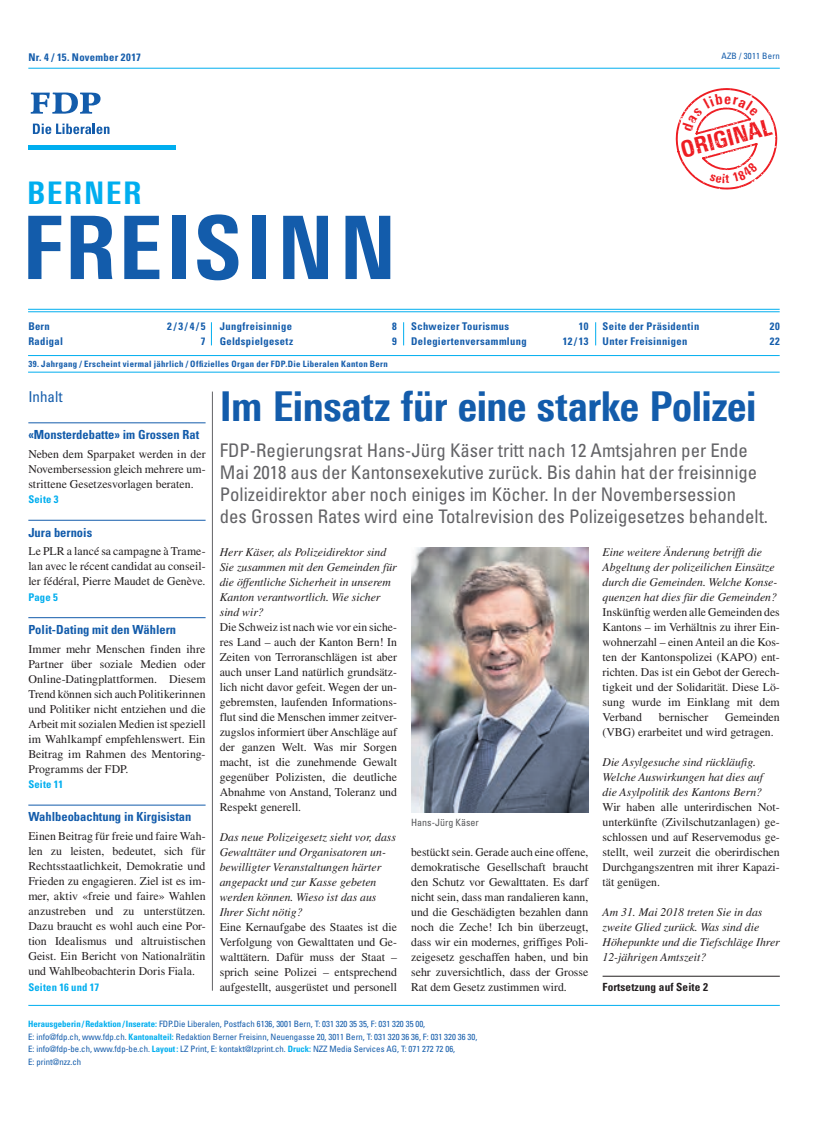
<style>
.page{position:relative;width:833px;height:1134px;background:#fff}
.page>*{position:absolute;margin:0;border:0;box-sizing:border-box;transform-origin:0 0}
.t1{font:800 87.5px "Linotype Univers 720 Cn";letter-spacing:.05em;color:#135cab}
.t2{font:800 41.25px "Linotype Univers 720 Cn";letter-spacing:-.01em;color:#135cab}
.t3{font:800 31.25px "Linotype Univers 720 Cn";letter-spacing:.05em;color:#00aeef}
.t4{font:800 22.75px "Linotype Univers 720 Cn";color:#ee1d23}
.t5{font:condensed 18.75px/21.9px "Univers LT Std";color:#636366}
.t6{font:condensed 15px "Univers LT Std";color:#135cab}
.t7{font:700 condensed 12.5px "Univers LT Std";color:#135cab}
.t8{font:11.88px/15px "Times LT Std";color:#231f20;text-align:justify}
.t9{font:italic 11.88px/15px "Times LT Std";color:#231f20}
.t10{font:700 condensed 11.25px "Univers LT Std";letter-spacing:.01em;color:#231f20}
.t11{font:700 condensed 10.62px "Univers LT Std";letter-spacing:.03em;color:#135cab}
.t12{font:700 condensed 10.62px "Univers LT Std";letter-spacing:.015em;color:#00aeef}
.t13{font:condensed 10px "Univers LT Std";color:#57585a}
.t14{font:condensed 8.75px/12.5px "Univers LT Std";color:#135cab}
.t15{font:700 condensed 8.75px "Univers LT Std";letter-spacing:.035em;color:#135cab}
.t16{font:condensed 8.75px "Univers LT Std";letter-spacing:.02em;color:#135cab}
.s1{font-weight:700;color:#00aeef}
</style>
<div class="page">
<hr style="left:212px;top:392px;width:1px;height:599px;background:#636366">
<hr style="left:28px;top:355px;width:751px;height:1px;background:#00aeef">
<hr style="left:28px;top:311px;width:751px;height:1px;background:#00aeef">
<hr style="left:28px;top:309px;width:751px;height:1px;background:#00aeef">
<hr style="left:28px;top:372px;width:751px;height:1px;background:#00aeef">
<svg style="left:211px;top:322px;width:1px;height:23px"></svg>
<svg style="left:403px;top:322px;width:1px;height:23px"></svg>
<svg style="left:595px;top:322px;width:1px;height:23px"></svg>
<hr style="left:28px;top:146px;width:148px;height:4px;background:#00aeef">
<svg style="left:33px;top:124px;width:76px;height:10px"></svg>
<svg style="left:31px;top:93px;width:70px;height:21px"></svg>
<hr style="left:28px;top:68px;width:752px;height:1px;background:#00aeef">
<hr style="left:28px;top:1005px;width:752px;height:1px;background:#00aeef">
<hr style="left:28px;top:422px;width:178px;height:1px;background:#135cab">
<hr style="left:28px;top:520px;width:178px;height:1px;background:#135cab">
<hr style="left:28px;top:617px;width:178px;height:1px;background:#135cab">
<hr style="left:28px;top:805px;width:178px;height:1px;background:#135cab">
<hr style="left:602px;top:976px;width:178px;height:1px;background:#231f20">
<img style="left:411px;top:548px;width:177px;height:264px">
<svg style="left:675px;top:88px;width:103px;height:102px"></svg>
<p class="t11" style="left:28px;top:51px;width:114px">Nr. 4 / 15. November 2017</p>
<p class="t16" style="left:721px;top:51px;width:60px">AZB / 3011 Bern</p>
<h3 class="t3" style="left:27px;top:174px;width:116px">BERNER</h3>
<h1 class="t1" style="left:22px;top:195px;width:376px">FREISINN</h1>
<h3 class="t4" style="left:678px;top:137px;width:94px;rotate:-15deg">ORIGINAL</h3>
<p class="t11" style="left:28px;top:320px;width:23px">Bern</p>
<p class="t11" style="left:167px;top:320px;width:40px">2/3/4/5</p>
<p class="t11" style="left:28px;top:335px;width:36px">Radigal</p>
<p class="t11" style="left:201px;top:335px;width:6px">7</p>
<p class="t11" style="left:220px;top:320px;width:74px">Jungfreisinnige</p>
<p class="t11" style="left:392px;top:320px;width:6px">8</p>
<p class="t11" style="left:220px;top:335px;width:75px">Geldspielgesetz</p>
<p class="t11" style="left:392px;top:335px;width:6px">9</p>
<p class="t15" style="left:28px;top:358px;width:361px">39. Jahrgang / Erscheint viermal jährlich / Offizielles Organ der FDP.Die Liberalen Kanton Bern</p>
<p class="t11" style="left:411px;top:320px;width:99px">Schweizer Tourismus</p>
<p class="t11" style="left:579px;top:320px;width:11px">10</p>
<p class="t11" style="left:411px;top:335px;width:117px">Delegiertenversammlung</p>
<p class="t11" style="left:563px;top:335px;width:27px">12/13</p>
<p class="t11" style="left:602px;top:320px;width:98px">Seite der Präsidentin</p>
<p class="t11" style="left:770px;top:320px;width:12px">20</p>
<p class="t11" style="left:602px;top:335px;width:86px">Unter Freisinnigen</p>
<p class="t11" style="left:769px;top:335px;width:12px">22</p>
<p class="t6" style="left:28px;top:388px;width:36px">Inhalt</p>
<p class="t7" style="left:28px;top:427px;width:172px">«Monsterdebatte» im Grossen Rat</p>
<p class="t8" style="left:28px;top:446px;width:179px">Neben dem Sparpaket werden in der Novembersession gleich mehrere um&shy;strittene Gesetzesvorlagen beraten.</p>
<p class="t12" style="left:28px;top:493px;width:32px">Seite 3</p>
<p class="t7" style="left:28px;top:524px;width:65px">Jura bernois</p>
<p class="t8" style="left:28px;top:544px;width:179px">Le PLR a lancé sa campagne à Trame&shy;lan avec le récent candidat au conseil&shy;ler fédéral, Pierre Maudet de Genève.</p>
<p class="t12" style="left:28px;top:590px;width:31px">Page 5</p>
<p class="t7" style="left:28px;top:622px;width:149px">Polit-Dating mit den Wählern</p>
<p class="t8" style="left:28px;top:641px;width:179px">Immer mehr Menschen finden ihre Partner über soziale Medien oder Online-Datingplattformen. Diesem Trend können sich auch Politikerinnen und Politiker nicht entziehen und die Arbeit mit sozialen Medien ist speziell im Wahlkampf empfehlenswert. Ein Beitrag im Rahmen des Mentoring-Programms der FDP.</p>
<p class="t12" style="left:28px;top:778px;width:36px">Seite 11</p>
<p class="t7" style="left:28px;top:809px;width:164px">Wahlbeobachtung in Kirgisistan</p>
<p class="t8" style="left:28px;top:829px;width:179px">Einen Beitrag für freie und faire Wah&shy;len zu leisten, bedeutet, sich für Rechtsstaatlichkeit, Demokratie und Frieden zu engagieren. Ziel ist es im&shy;mer, aktiv «freie und faire» Wahlen anzustreben und zu unterstützen.<br>Dazu braucht es wohl auch eine Por&shy;tion Idealismus und altruistischen Geist. Ein Bericht von Nationalrätin und Wahlbeobachterin Doris Fiala.</p>
<p class="t12" style="left:28px;top:980px;width:72px">Seiten 16 und 17</p>
<h2 class="t2" style="left:220px;top:382px;width:538px">Im Einsatz für eine starke Polizei</h2>
<p class="t5" style="left:220px;top:440px;width:550px">FDP-Regierungsrat Hans-Jürg Käser tritt nach 12 Amtsjahren per Ende Mai 2018 aus der Kantonsexekutive zurück. Bis dahin hat der freisinnige Polizeidirektor aber noch einiges im Köcher. In der Novembersession<br>des Grossen Rates wird eine Totalrevision des Polizeigesetzes behandelt.</p>
<p class="t9" style="left:220px;top:544px;width:178px">Herr Käser, als Polizeidirektor sind<br>Sie zusammen mit den Gemeinden für die öffentliche Sicherheit in unserem<br>Kanton verantwortlich. Wie sicher sind wir?</p>
<p class="t8" style="left:220px;top:619px;width:179px">Die Schweiz ist nach wie vor ein siche&shy;res Land – auch der Kanton Bern! In Zeiten von Terroranschlägen ist aber auch unser Land natürlich grundsätz&shy;lich nicht davor gefeit. Wegen der un&shy;gebremsten, laufenden Informations&shy;flut sind die Menschen immer zeitver&shy;zugslos informiert über Anschläge auf der ganzen Welt. Was mir Sorgen macht, ist die zunehmende Gewalt gegenüber Polizisten, die deutliche Abnahme von Anstand, Toleranz und Respekt generell.</p>
<p class="t9" style="left:220px;top:829px;width:178px">Das neue Polizeigesetz sieht vor, dass<br>Gewalttäter und Organisatoren un&shy;bewilligter Veranstaltungen härter angepackt und zur Kasse gebeten werden können. Wieso ist das aus<br>Ihrer Sicht nötig?</p>
<p class="t8" style="left:220px;top:919px;width:179px">Eine Kernaufgabe des Staates ist die Verfolgung von Gewalttaten und Ge&shy;walttätern. Dafür muss der Staat – sprich seine Polizei – entsprechend aufgestellt, ausgerüstet und personell</p>
<p class="t9" style="left:602px;top:544px;width:176px">Eine weitere Änderung betrifft die Abgeltung der polizeilichen Einsätze durch die Gemeinden. Welche Konse&shy;quenzen hat dies für die Gemeinden?</p>
<p class="t8" style="left:602px;top:604px;width:179px">Inskünftig werden alle Gemeinden des Kantons – im Verhältnis zu ihrer Ein&shy;wohnerzahl – einen Anteil an die Kos&shy;ten der Kantonspolizei (KAPO) ent&shy;richten. Das ist ein Gebot der Gerech&shy;tigkeit und der Solidarität. Diese Lö&shy;sung wurde im Einklang mit dem Verband</p>
<p class="t8" style="left:602px;top:709px;width:179px;text-indent:123px">Gemeinden (VBG) erarbeitet und wird getragen.</p>
<p class="t9" style="left:602px;top:754px;width:162px">Die Asylgesuche sind rückläufig.<br>Welche Auswirkungen hat dies auf die Asylpolitik des Kantons Bern?</p>
<p class="t8" style="left:602px;top:799px;width:179px">Wir haben alle unterirdischen Not&shy;unterkünfte (Zivilschutzanlagen) ge&shy;schlossen und auf Reservemodus ge&shy;stellt, weil zurzeit die oberirdischen Durchgangszentren mit ihrer Kapazi&shy;tät genügen.</p>
<p class="t9" style="left:602px;top:904px;width:179px">Am 31. Mai 2018 treten Sie in das zweite Glied zurück. Was sind die<br>Höhepunkte und die Tiefschläge Ihrer<br>12-jährigen Amtszeit?</p>
<p class="t10" style="left:602px;top:980px;width:107px">Fortsetzung auf Seite 2</p>
<p class="t8" style="left:659px;top:709px;width:51px">bernischer</p>
<p class="t13" style="left:411px;top:816px;width:69px">Hans-Jürg Käser</p>
<p class="t8" style="left:411px;top:844px;width:179px">bestückt sein. Gerade auch eine offene, demokratische Gesellschaft braucht den Schutz vor Gewalttaten. Es darf nicht sein, dass man randalieren kann, und die Geschädigten bezahlen dann noch die Zeche! Ich bin überzeugt, dass wir ein modernes, griffiges Poli&shy;zeigesetz geschaffen haben, und bin sehr zuversichtlich, dass der Grosse Rat dem Gesetz zustimmen wird.</p>
<p class="t14" style="left:28px;top:1017px;width:450px"><span class="s1">Herausgeberin /Redaktion /Inserate:</span> FDP.Die Liberalen, Postfach 6136, 3001 Bern, T: 031 320 35 35, F: 031 320 35 00,<br>E: info@fdp.ch, www.fdp.ch. <span class="s1">Kantonalteil:</span> Redaktion Berner Freisinn, Neuengasse 20, 3011 Bern, T: 031 320 36 36, F: 031 320 36 30, E: info@fdp-be.ch, www.fdp-be.ch. <span class="s1">Layout:</span> LZ Print, E: kontakt@lzprint.ch. <span class="s1">Druck:</span> NZZ Media Services AG, T: 071 272 72 06,<br>E: print@nzz.ch</p>
</div>
